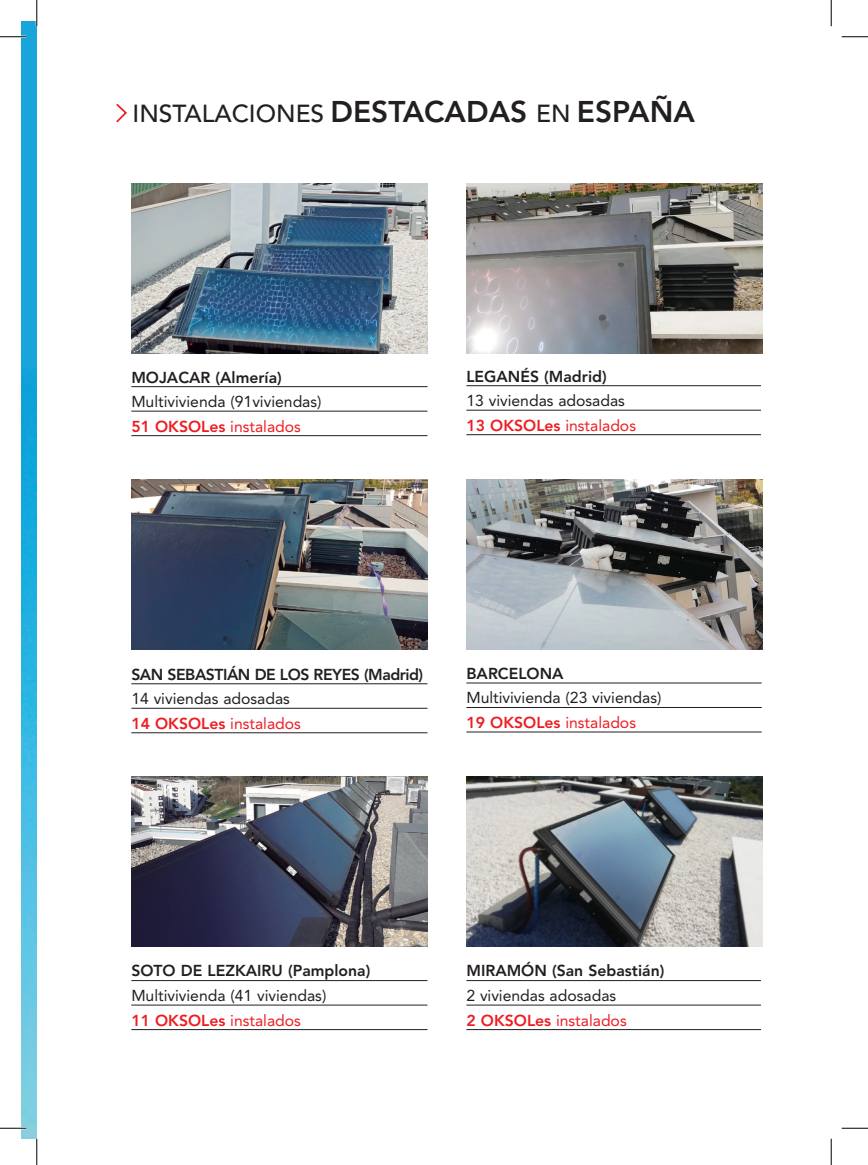
<style>
.page{position:relative;width:868px;height:1165px;background:#fff}
.page>*{position:absolute;margin:0;border:0;box-sizing:border-box;transform-origin:0 0}
.t1{font:800 29.75px "Avenir LT Std";color:#231f20}
.t2{font:15.75px/24.5px "Avenir LT Std";color:#231f20}
.t3{font:800 15.75px "Avenir LT Std";color:#231f20}
.t4{font:800 15.75px "Avenir LT Std";letter-spacing:-.03em;color:#231f20}
.s1{font-weight:500;font-size:24.5px}
.s2{font-weight:800;color:#ee1d23}
.s3{color:#ee1d23}
</style>
<div class="page">
<img style="left:22px;top:22px;width:15px;height:1116px">
<img style="left:131px;top:183px;width:296px;height:170px">
<img style="left:466px;top:183px;width:296px;height:170px">
<img style="left:131px;top:480px;width:296px;height:170px">
<img style="left:466px;top:480px;width:296px;height:170px">
<img style="left:131px;top:776px;width:296px;height:170px">
<img style="left:466px;top:776px;width:296px;height:170px">
<hr style="left:131px;top:386px;width:296px;height:1px;background:#231f20">
<hr style="left:131px;top:411px;width:296px;height:1px;background:#231f20">
<hr style="left:131px;top:435px;width:296px;height:1px;background:#231f20">
<hr style="left:466px;top:385px;width:294px;height:1px;background:#231f20">
<hr style="left:466px;top:410px;width:294px;height:1px;background:#231f20">
<hr style="left:466px;top:434px;width:294px;height:1px;background:#231f20">
<hr style="left:131px;top:683px;width:296px;height:1px;background:#231f20">
<hr style="left:131px;top:708px;width:296px;height:1px;background:#231f20">
<hr style="left:131px;top:732px;width:296px;height:1px;background:#231f20">
<hr style="left:466px;top:683px;width:295px;height:1px;background:#231f20">
<hr style="left:466px;top:707px;width:295px;height:1px;background:#231f20">
<hr style="left:466px;top:732px;width:295px;height:1px;background:#231f20">
<hr style="left:131px;top:980px;width:296px;height:1px;background:#231f20">
<hr style="left:131px;top:1005px;width:296px;height:1px;background:#231f20">
<hr style="left:131px;top:1029px;width:296px;height:1px;background:#231f20">
<svg style="left:116px;top:103px;width:11px;height:20px"></svg>
<hr style="left:466px;top:980px;width:294px;height:1px;background:#231f20">
<hr style="left:466px;top:1005px;width:294px;height:1px;background:#231f20">
<hr style="left:466px;top:1029px;width:294px;height:1px;background:#231f20">
<hr style="left:0;top:36px;width:26px;height:2px;background:#fff">
<hr style="left:0;top:1127px;width:26px;height:2px;background:#fff">
<svg style="left:0;top:36px;width:26px;height:1px"></svg>
<svg style="left:841px;top:36px;width:26px;height:1px"></svg>
<svg style="left:0;top:1128px;width:26px;height:1px"></svg>
<svg style="left:841px;top:1128px;width:26px;height:1px"></svg>
<svg style="left:36px;top:0;width:1px;height:26px"></svg>
<svg style="left:36px;top:1139px;width:1px;height:26px"></svg>
<svg style="left:830px;top:0;width:1px;height:26px"></svg>
<svg style="left:830px;top:1139px;width:1px;height:26px"></svg>
<h1 class="t1" style="left:133px;top:94px;width:563px"><span class="s1">INSTALACIONES</span> DESTACADAS <span class="s1">EN</span> ESPAÑA</h1>
<p class="t3" style="left:131px;top:368px;width:152px">MOJACAR (Almería)</p>
<p class="t2" style="left:131px;top:389px;width:192px">Multivivienda (91viviendas)<br><span class="s2">51 OKSOLes</span> <span class="s3">instalados</span></p>
<p class="t3" style="left:466px;top:367px;width:142px">LEGANÉS (Madrid)</p>
<p class="t2" style="left:466px;top:388px;width:171px">13 viviendas adosadas<br><span class="s2">13 OKSOLes</span> <span class="s3">instalados</span></p>
<p class="t4" style="left:131px;top:665px;width:293px">SAN SEBASTIÁN DE LOS REYES (Madrid)</p>
<p class="t2" style="left:131px;top:687px;width:171px">14 viviendas adosadas<br><span class="s2">14 OKSOLes</span> <span class="s3">instalados</span></p>
<p class="t3" style="left:466px;top:664px;width:99px">BARCELONA</p>
<p class="t2" style="left:466px;top:686px;width:196px">Multivivienda (23 viviendas)<br><span class="s2">19 OKSOLes</span> <span class="s3">instalados</span></p>
<p class="t3" style="left:131px;top:962px;width:240px">SOTO DE LEZKAIRU (Pamplona)</p>
<p class="t2" style="left:131px;top:983px;width:196px">Multivivienda (41 viviendas)<br><span class="s2">11 OKSOLes</span> <span class="s3">instalados</span></p>
<p class="t3" style="left:466px;top:962px;width:199px">MIRAMÓN (San Sebastián)</p>
<p class="t2" style="left:466px;top:983px;width:162px">2 viviendas adosadas<br><span class="s2">2 OKSOLes</span> <span class="s3">instalados</span></p>
</div>
